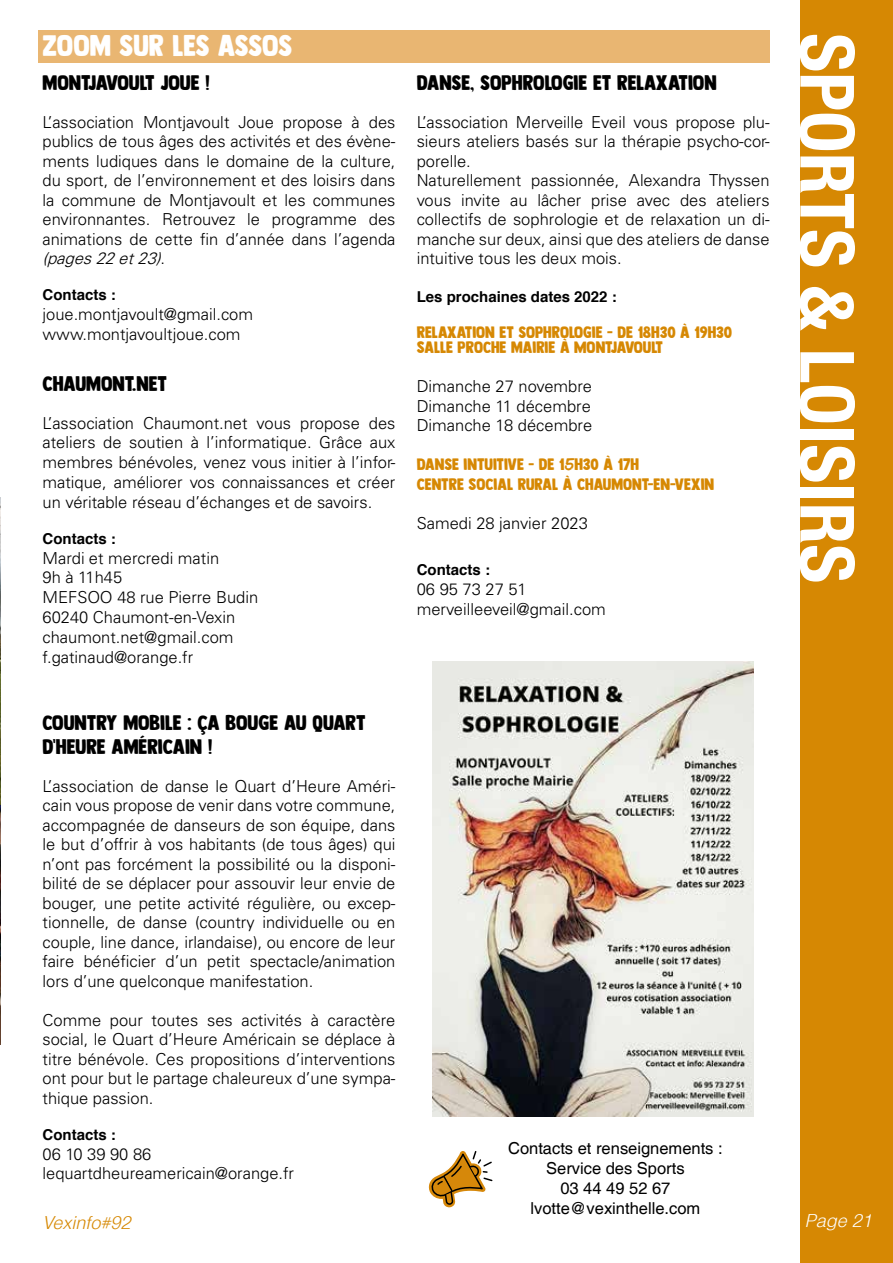
<style>
.page{position:relative;width:893px;height:1263px;background:#fff}
.page>*{position:absolute;margin:0;border:0;box-sizing:border-box;transform-origin:0 0}
.t1{font:700 condensed 75px "Helvetica Neue";color:#fff}
.t2{font:30px "DK Longreach";color:#fff}
.t3{font:21px/24px "DK Longreach";color:#000}
.t4{font:italic 300 18px "Helvetica";color:#d68803}
.t5{font:italic 300 18px "Helvetica";color:#fff}
.t6{font:300 16.5px/19.5px "Univers LT Pro 45";color:#000;text-align:justify}
.t7{font:16.5px/15px "DK Longreach";color:#d68803}
.t8{font:16.5px/19.8px "Helvetica";color:#000;text-align:center}
.t9{font:700 15px "Helvetica";color:#000}
.s1{font-style:italic}
.s2{font-family:"Bebrush"}
</style>
<div class="page">
<div style="left:800px;top:0;width:93px;height:1263px;background:#d68803"></div>
<svg style="left:428px;top:1151px;width:65px;height:57px"></svg>
<div style="left:38px;top:30px;width:732px;height:33px;background:#e9b672"></div>
<img style="left:0;top:498px;width:1px;height:546px">
<img style="left:432px;top:661px;width:322px;height:455px">
<h2 class="t2" style="left:43px;top:28px;width:251px">ZOOM SUR LES ASSOS</h2>
<p class="t3" style="left:43px;top:71px;width:169px">MONTJAVOULT JOUE !</p>
<p class="t6" style="left:43px;top:112px;width:354px">L’association Montjavoult Joue propose à des publics de tous âges des activités et des évène&shy;ments ludiques dans le domaine de la culture, du sport, de l’environnement et des loisirs dans la commune de Montjavoult et les communes environnantes. Retrouvez le programme des animations de cette fin d’année dans l’agenda <span class="s1">(pages22et23)</span>.</p>
<p class="t9" style="left:43px;top:283px;width:75px">Contacts :</p>
<p class="t6" style="left:43px;top:304px;width:212px">joue.montjavoult@gmail.com www.montjavoultjoue.com</p>
<p class="t3" style="left:43px;top:371px;width:126px">CHAUMONT.NET</p>
<p class="t6" style="left:43px;top:412px;width:354px">L’association Chaumont.net vous propose des ateliers de soutien à l’informatique. Grâce aux membres bénévoles, venez vous initier à l’infor&shy;matique, améliorer vos connaissances et créer un véritable réseau d’échanges et de savoirs.</p>
<p class="t9" style="left:43px;top:526px;width:75px">Contacts :</p>
<p class="t6" style="left:43px;top:547px;width:217px;text-align:left">Mardi et mercredi matin<br>9h à 11h45<br>MEFSOO 48 rue Pierre Budin<br>60240 Chaumont-en-Vexin chaumont.net@gmail.com f.gatinaud@orange.fr</p>
<p class="t3" style="left:417px;top:71px;width:301px">DANSE, SOPHROLOGIE ET RELAXATION</p>
<p class="t6" style="left:417px;top:112px;width:354px;text-align:left">L’association Merveille Eveil vous propose plu&shy;sieurs ateliers basés sur la thérapie psycho-cor&shy;porelle.<br>Naturellement passionnée, Alexandra Thyssen vous invite au lâcher prise avec des ateliers collectifs de sophrologie et de relaxation un di&shy;manche sur deux, ainsi que des ateliers de danse intuitive tous les deux mois.</p>
<p class="t9" style="left:417px;top:284px;width:202px">Les prochaines dates 2022 :</p>
<p class="t7" style="left:417px;top:325px;width:317px">RELAXATION ET SOPHROLOGIE - DE 18H30 À 19H30<br>SALLE PROCHE MAIRIE À MONTJAVOULT</p>
<p class="t6" style="left:417px;top:376px;width:177px">Dimanche 27 novembre Dimanche 11 décembre Dimanche 18 décembre</p>
<p class="t7" style="left:417px;top:455px;width:299px;line-height:19.5px">DANSE INTUITIVE - DE 1<span class="s2">5</span>H30 À 17H<br>CENTRE SOCIAL RURAL À CHAUMONT-EN-VEXIN</p>
<p class="t6" style="left:417px;top:513px;width:173px">Samedi 28 janvier 2023</p>
<p class="t9" style="left:417px;top:558px;width:75px">Contacts :</p>
<p class="t6" style="left:417px;top:579px;width:191px">06 95 73 27 51 merveilleeveil@gmail.com</p>
<h1 class="t1" style="left:872px;top:33px;width:551px;rotate:90deg">SPORTS &amp; LOISIRS</h1>
<p class="t3" style="left:43px;top:711px;width:324px">COUNTRY MOBILE : ÇA BOUGE AU QUART<br>D'HEURE AMÉRICAIN !</p>
<p class="t6" style="left:43px;top:776px;width:354px">L’association de danse le Quart d’Heure Améri&shy;cain vous propose de venir dans votre commune, accompagnée de danseurs de son équipe, dans le but d’offrir à vos habitants (de tous âges) qui n’ont pas forcément la possibilité ou la disponi&shy;bilité de se déplacer pour assouvir leur envie de bouger, une petite activité régulière, ou excep&shy;tionnelle, de danse (country individuelle ou en couple, line dance, irlandaise), ou encore de leur faire bénéficier d’un petit spectacle/animation lors d’une quelconque manifestation.</p>
<p class="t6" style="left:43px;top:1010px;width:354px">Comme pour toutes ses activités à caractère social, le Quart d’Heure Américain se déplace à titre bénévole. Ces propositions d’interventions ont pour but le partage chaleureux d’une sympa&shy;thique passion.</p>
<p class="t9" style="left:43px;top:1122px;width:75px">Contacts :</p>
<p class="t6" style="left:43px;top:1143px;width:253px">06 10 39 90 86 lequartdheureamericain@orange.fr</p>
<p class="t8" style="left:508px;top:1139px;width:216px">Contacts et renseignements :<br>Service des Sports<br>03 44 49 52 67 lvotte@vexinthelle.com</p>
<p class="t4" style="left:43px;top:1211px;width:90px">Vexinfo#92</p>
<p class="t5" style="left:805px;top:1210px;width:69px">Page 21</p>
</div>
